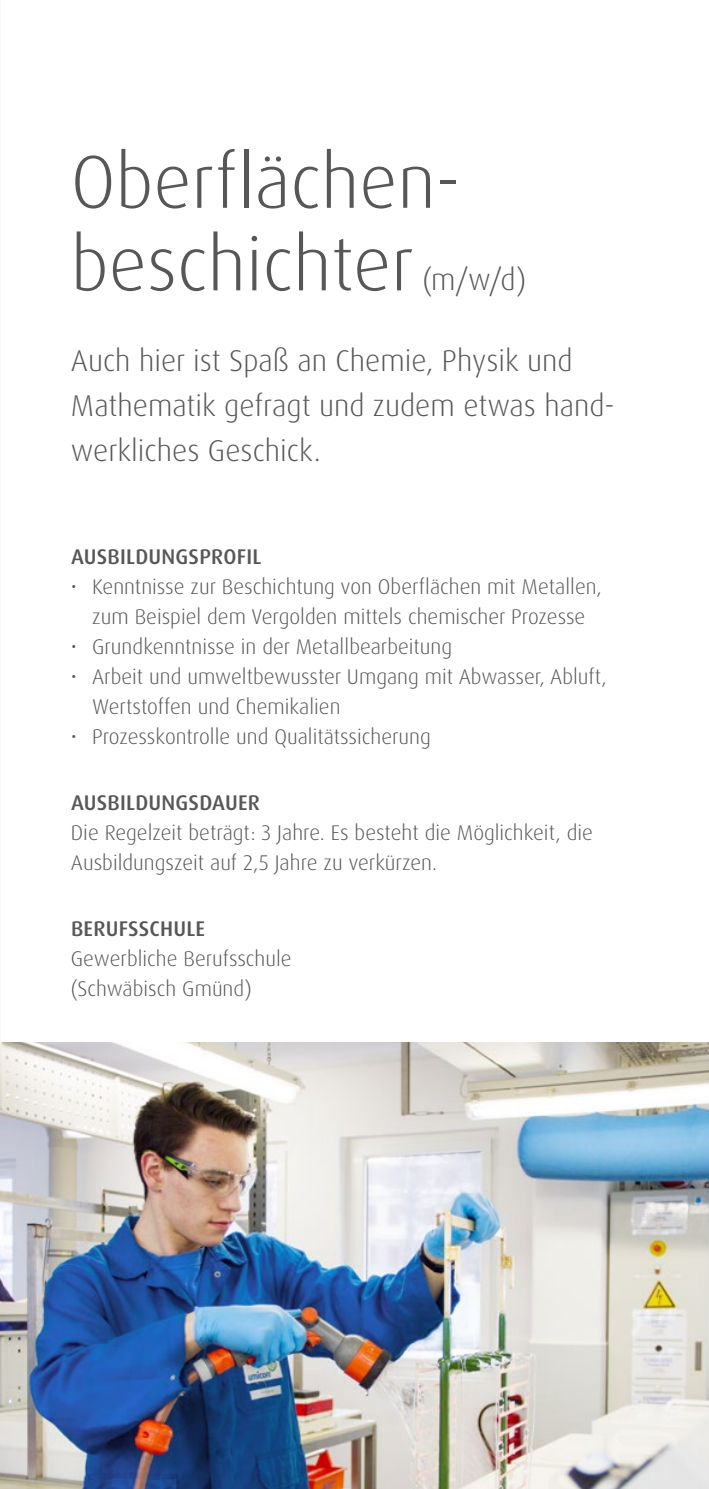
<style>
.page{position:relative;width:709px;height:1489px;background:#fff}
.page>*{position:absolute;margin:0;border:0;box-sizing:border-box;transform-origin:0 0}
.t1{font:300 75px/82.5px "Dax Pro";color:#575756}
.t2{font:300 30px/45px "Dax Pro";color:#575756}
.t3{font:300 21.25px/30px "Dax Pro";color:#575756}
.t4{font:500 21.25px "Dax Pro";letter-spacing:.01em;color:#575756}
</style>
<div class="page">
<img style="left:0;top:1042px;width:709px;height:446px">
<h1 class="t1" style="left:71px;top:141px;width:382px">Oberflächen&shy;beschichter</h1>
<h2 class="t2" style="left:422px;top:257px;width:105px">(m/w/d)</h2>
<h2 class="t2" style="left:71px;top:338px;width:545px">Auch hier ist Spaß an Chemie, Physik und<br>Mathematik gefragt und zudem etwas hand&shy;werkliches Geschick.</h2>
<p class="t4" style="left:71px;top:542px;width:192px">AUSBILDUNGSPROFIL</p>
<p class="t3" style="left:71px;top:571px;width:532px;text-align:center">• Kenntnisse zur Beschichtung von Oberflächen mit Metallen, zum Beispiel dem Vergolden mittels chemischer Prozesse</p>
<p class="t3" style="left:71px;top:631px;width:383px">• Grundkenntnisse in der Metallbearbeitung</p>
<p class="t3" style="left:92px;top:661px;width:516px;text-indent:-21px">• Arbeit und umweltbewusster Umgang mit Abwasser, Abluft,<br>Wertstoffen und Chemikalien</p>
<p class="t3" style="left:71px;top:721px;width:361px">• Prozesskontrolle und Qualitätssicherung</p>
<p class="t4" style="left:71px;top:788px;width:191px">AUSBILDUNGSDAUER</p>
<p class="t3" style="left:71px;top:817px;width:523px">Die Regelzeit beträgt: 3 Jahre. Es besteht die Möglichkeit, die<br>Ausbildungszeit auf 2,5 Jahre zu verkürzen.</p>
<p class="t4" style="left:71px;top:914px;width:136px">BERUFSSCHULE</p>
<p class="t3" style="left:71px;top:943px;width:222px">Gewerbliche Berufsschule (Schwäbisch Gmünd)</p>
</div>
